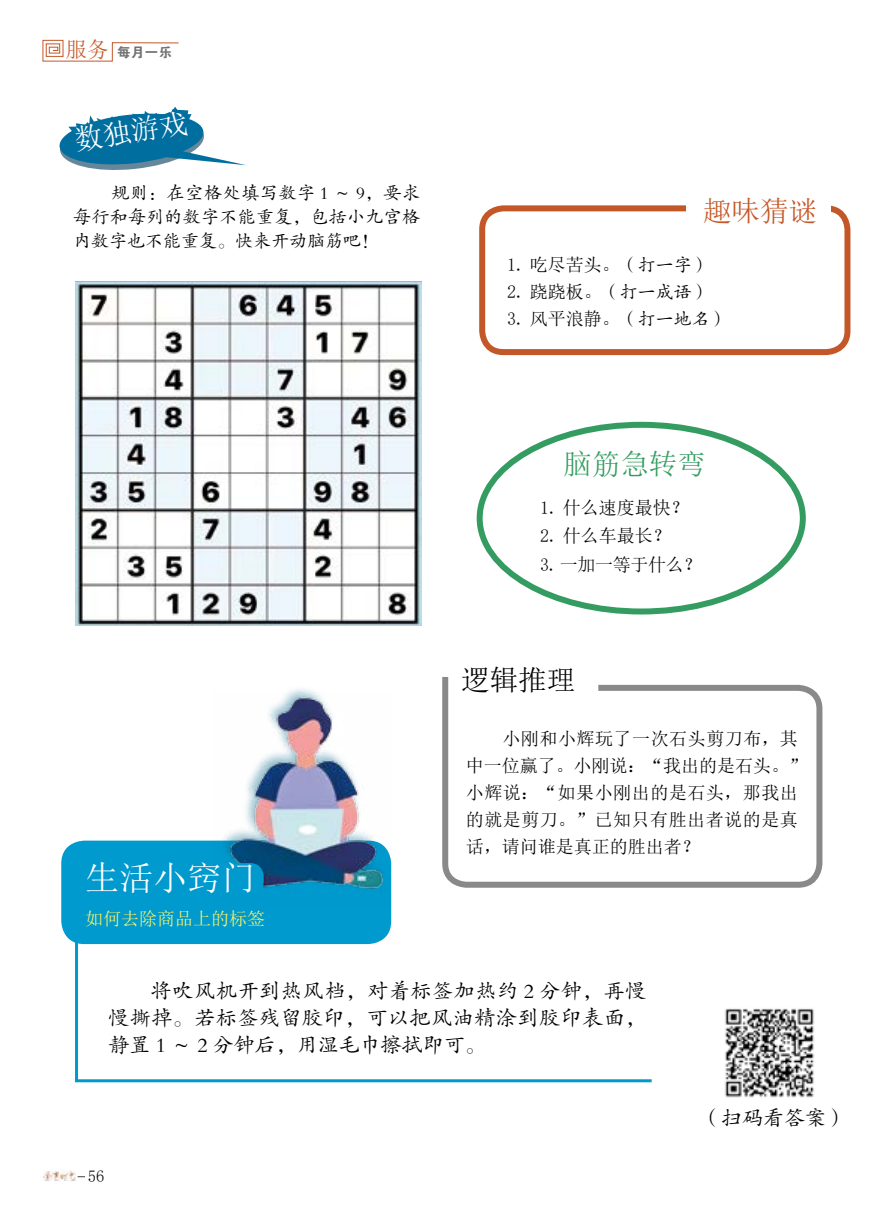
<style>
.page{position:relative;width:893px;height:1212px;background:#fff}
.page>*{position:absolute;margin:0;border:0;box-sizing:border-box;transform-origin:0 0}
.t1{font:34.2px "Sim Sun";color:#fff}
.t2{font:28.65px "Sim Sun";color:#fff}
.t3{font:28.5px "Sim Sun";color:#349c61}
.t4{font:28.5px "Sim Sun";color:#c45727}
.t5{font:28.5px "Sim Sun";color:#000}
.t6{font:21px/27px "FZKTK GBK1 0";letter-spacing:.03em;color:#000;text-align:justify}
.t7{font:18px/27px "Sim Sun";letter-spacing:.03em;color:#000}
.t8{font:18px/24px "FZKTK GBK1 0";letter-spacing:.015em;color:#000;text-align:justify}
.t9{font:18px "Sim Sun";color:#000}
.t10{font:18px/28.5px "Sim Sun";letter-spacing:-.02em;color:#000}
.t11{font:18px "Sim Sun";color:#fff462}
.t12{font:16.5px "Sim Sun";color:#000}
.t13{font:13.35px "FZDHTK GBK1 0";color:#727171}
.s1{font-family:"Sim Sun";font-size:21.6px;color:#c45727}
.s2{font-family:"FZKTK GBK1 0"}
</style>
<div class="page">
<img style="left:44px;top:1170px;width:32px;height:11px">
<svg style="left:42px;top:39px;width:137px;height:23px"></svg>
<img style="left:75px;top:281px;width:346px;height:344px">
<svg style="left:59px;top:106px;width:187px;height:64px"></svg>
<div style="left:477px;top:422px;width:329px;height:192px;border:6px solid #349c61;border-radius:50%"></div>
<div style="left:479px;top:205px;width:371px;height:150px;border:6px solid #c45727;border-radius:21px"></div>
<div style="left:686px;top:191px;width:144px;height:42px;background:#fff"></div>
<svg style="left:442px;top:677px;width:381px;height:211px"></svg>
<div style="left:61px;top:840px;width:330px;height:104px;background:#009ace;border-radius:23px"></div>
<svg style="left:74px;top:884px;width:581px;height:199px"></svg>
<div style="left:211px;top:685px;width:175px;height:209px;background:#fff"></div>
<img style="left:213px;top:691px;width:178px;height:215px">
<div style="left:161px;top:863px;width:103px;height:31px;background:#009ace;border-radius:14px"></div>
<img style="left:725px;top:1008px;width:89px;height:90px">
<p class="t13" style="left:66px;top:45px;width:108px"><span class="s1">服务</span> 每月一乐</p>
<h2 class="t2" style="left:72px;top:126px;width:116px;rotate:-9deg">数独游戏</h2>
<p class="t8" style="left:73px;top:181px;width:348px;text-indent:38px">规则：在空格处填写数字 1 ～ 9，要求每行和每列的数字不能重复，包括小九宫格内数字也不能重复。快来开动脑筋吧！</p>
<h3 class="t4" style="left:703px;top:197px;width:115px">趣味猜谜</h3>
<p class="t9" style="left:507px;top:256px;width:204px">1. 吃尽苦头。<span class="s2">（打一字）</span></p>
<p class="t9" style="left:507px;top:283px;width:204px">2. 跷跷板。<span class="s2">（打一成语）</span></p>
<p class="t9" style="left:507px;top:310px;width:222px">3. 风平浪静。<span class="s2">（打一地名）</span></p>
<h1 class="t1" style="left:85px;top:861px;width:172px">生活小窍门</h1>
<p class="t11" style="left:85px;top:909px;width:181px">如何去除商品上的标签</p>
<h3 class="t3" style="left:563px;top:449px;width:144px">脑筋急转弯</h3>
<p class="t9" style="left:540px;top:498px;width:150px">1. 什么速度最快？</p>
<p class="t10" style="left:540px;top:522px;width:163px">2. 什么车最长？<br>3.一加一等于什么？</p>
<h3 class="t5" style="left:461px;top:666px;width:115px">逻辑推理</h3>
<p class="t7" style="left:466px;top:725px;width:343px;text-indent:37px">小刚和小辉玩了一次石头剪刀布，其中一位赢了。小刚说：“我出的是石头。”小辉说：“如果小刚出的是石头，那我出的就是剪刀。”已知只有胜出者说的是真话，请问谁是真正的胜出者？</p>
<p class="t6" style="left:108px;top:978px;width:540px;text-indent:43px">将吹风机开到热风档，对着标签加热约 2 分钟，再慢慢撕掉。若标签残留胶印，可以把风油精涂到胶印表面，静置 1 ～ 2 分钟后，用湿毛巾擦拭即可。</p>
<p class="t12" style="left:88px;top:1168px;width:18px">56</p>
<p class="t6" style="left:700px;top:1105px;width:148px">（扫码看答案）</p>
</div>
